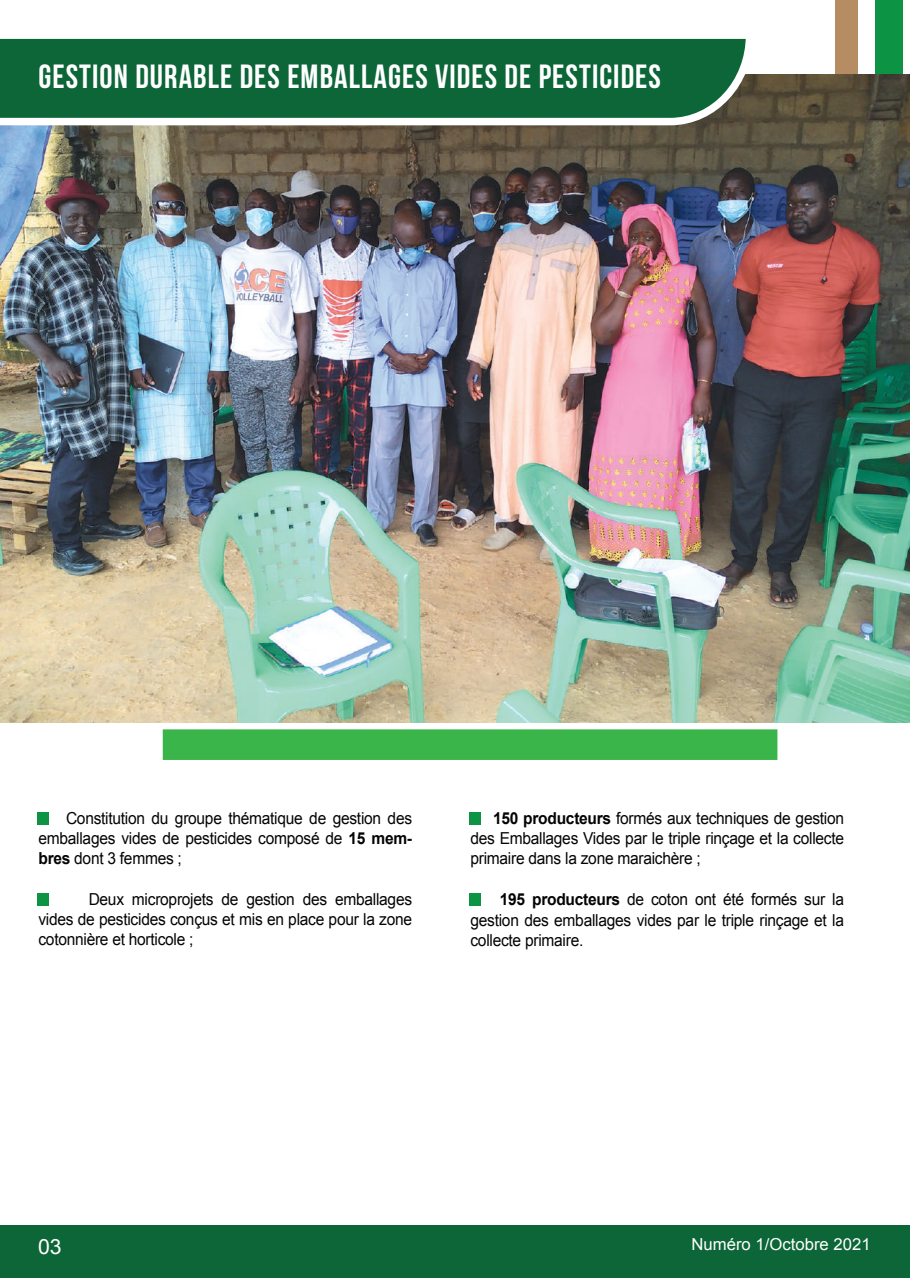
<style>
.page{position:relative;width:910px;height:1280px;background:#fff}
.page>*{position:absolute;margin:0;border:0;box-sizing:border-box;transform-origin:0 0}
.t1{font:33.6px "Bebas Neue";letter-spacing:.035em;color:#fff}
.t2{font:21px "Arial";color:#fff}
.t3{font:16.5px/20.2px "Arial";letter-spacing:-.015em;color:#040503;text-align:justify;scale:.94 1}
.t4{font:16.5px "Arial";color:#fff}
.s1{font-weight:700}
</style>
<div class="page">
<div style="left:0;top:1225px;width:910px;height:52px;background:#0c6638"></div>
<div style="left:38px;top:812px;width:11px;height:13px;background:#0d9344"></div>
<div style="left:470px;top:812px;width:11px;height:13px;background:#0d9344"></div>
<div style="left:155px;top:705px;width:630px;height:62px;background:#3ab54a;border:8px solid #fff"></div>
<div style="left:470px;top:893px;width:11px;height:13px;background:#0d9344"></div>
<div style="left:38px;top:893px;width:11px;height:13px;background:#0d9344"></div>
<div style="left:875px;top:0;width:28px;height:150px;background:#0d9344"></div>
<div style="left:835px;top:0;width:23px;height:80px;background:#b68d62"></div>
<div style="left:0;top:722px;width:907px;height:7px;background:#fff"></div>
<img style="left:0;top:74px;width:909px;height:648px">
<svg style="left:0;top:38px;width:757px;height:91px;background:#29744c"></svg>
<h1 class="t1" style="left:39px;top:58px;width:624px">GESTION DURABLE DES EMBALLAGES VIDES DE PESTICIDES</h1>
<p class="t3" style="left:38px;top:808px;width:399px;text-indent:28px">Constitution du groupe thématique de gestion des emballages vides de pesticides composé de <span class="s1">15 mem&shy;bres</span> dont 3 femmes ;</p>
<p class="t3" style="left:38px;top:889px;width:399px;text-indent:50px">Deux microprojets de gestion des emballages vides de pesticides conçus et mis en place pour la zone cotonnière et horticole ;</p>
<p class="t3" style="left:470px;top:808px;width:399px;text-indent:23px"><span class="s1">150 producteurs</span> formés aux techniques de gestion des Emballages Vides par le triple rinçage et la collecte primaire dans la zone maraichère ;</p>
<p class="t3" style="left:470px;top:890px;width:399px;text-indent:29px"><span class="s1">195 producteurs</span> de coton ont été formés sur la gestion des emballages vides par le triple rinçage et la collecte primaire.</p>
<p class="t2" style="left:38px;top:1233px;width:25px">03</p>
<p class="t4" style="left:691px;top:1233px;width:181px">Numéro 1/Octobre 2021</p>
</div>
